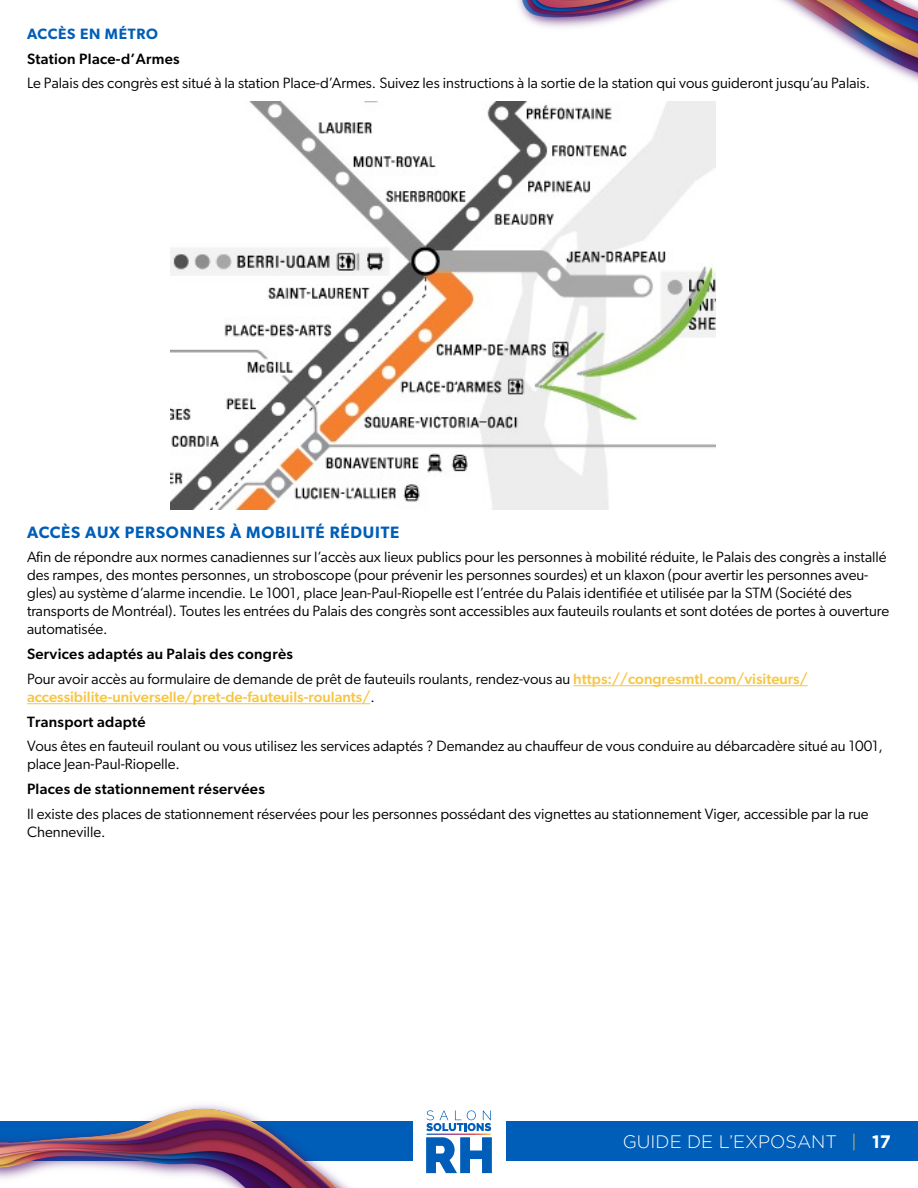
<style>
.page{position:relative;width:918px;height:1188px;background:#fff}
.page>*{position:absolute;margin:0;border:0;box-sizing:border-box;transform-origin:0 0}
.t1{font:300 18px "Gotham";color:#fff}
.t2{font:600 16.5px "Gibson";letter-spacing:.05em;color:#005eb8}
.t3{font:15px/18px "Gibson";color:#000}
.t4{font:500 15px/24.8px "Gibson";color:#f6c645}
.t5{font:500 15px "Gibson";letter-spacing:.02em;color:#000}
.t6{font:600 15px "Gibson";letter-spacing:.05em;color:#005eb8}
.s1{font-weight:500}
.s2{font-weight:500;color:#f6c645}
.s3{font-weight:400;color:#000}
.s4{color:#000}
.s5{color:#f6c645}
.s6{font-weight:700}
</style>
<div class="page">
<div style="left:0;top:1121px;width:918px;height:40px;background:#005eb8"></div>
<img style="left:0;top:1105px;width:350px;height:83px">
<img style="left:518px;top:0;width:400px;height:82px">
<div style="left:413px;top:1095px;width:92px;height:93px;background:#fff"></div>
<svg style="left:426px;top:1110px;width:66px;height:63px"></svg>
<hr style="left:573px;top:685px;width:235px;height:1px;background:#f6c645">
<hr style="left:27px;top:703px;width:343px;height:1px;background:#f6c645">
<img style="left:170px;top:102px;width:545px;height:408px">
<p class="t6" style="left:27px;top:25px;width:132px">ACCÈS EN MÉTRO</p>
<p class="t5" style="left:27px;top:50px;width:154px">Station Place-d’Armes</p>
<p class="t3" style="left:27px;top:74px;width:845px">Le Palais des congrès est situé à la station Place-d’Armes. Suivez les instructions à la sortie de la station qui vous guideront jusqu’au Palais.</p>
<p class="t2" style="left:27px;top:522px;width:374px">ACCÈS AUX PERSONNES À MOBILITÉ RÉDUITE</p>
<p class="t3" style="left:27px;top:548px;width:864px">Afin de répondre aux normes canadiennes sur l’accès aux lieux publics pour les personnes à mobilité réduite, le Palais des congrès a installé des rampes, des montes personnes, un stroboscope (pour prévenir les personnes sourdes) et un klaxon (pour avertir les personnes aveu&shy;gles) au système d’alarme incendie. Le 1001, place Jean-Paul-Riopelle est l’entrée du Palais identifiée et utilisée par la STM (Société des transports de Montréal). Toutes les entrées du Palais des congrès sont accessibles aux fauteuils roulants et sont dotées de portes à ouverture automatisée.</p>
<p class="t3" style="left:27px;top:641px;width:782px;line-height:24.8px"><span class="s1">Services adaptés au Palais des congrès<br></span>Pour avoir accès au formulaire de demande de prêt de fauteuils roulants, rendez-vous au <span class="s2">https://congresmtl.com/visiteurs/</span></p>
<p class="t4" style="left:27px;top:684px;width:349px">accessibilite-universelle/pret-de-fauteuils-roulants/<span class="s3">.<br></span><span class="s4">Transport adapté</span></p>
<p class="t3" style="left:27px;top:737px;width:858px">Vous êtes en fauteuil roulant ou vous utilisez les services adaptés ? Demandez au chauffeur de vous conduire au débarcadère situé au 1001, place Jean-Paul-Riopelle.</p>
<p class="t5" style="left:27px;top:780px;width:239px">Places de stationnement réservées</p>
<p class="t3" style="left:27px;top:804px;width:843px">Il existe des places de stationnement réservées pour les personnes possédant des vignettes au stationnement Viger, accessible par la rue<br>Chenneville.</p>
<p class="t1" style="left:623px;top:1130px;width:270px">GUIDE DE L’EXPOSANT <span class="s5">|</span> <span class="s6">17</span></p>
</div>
